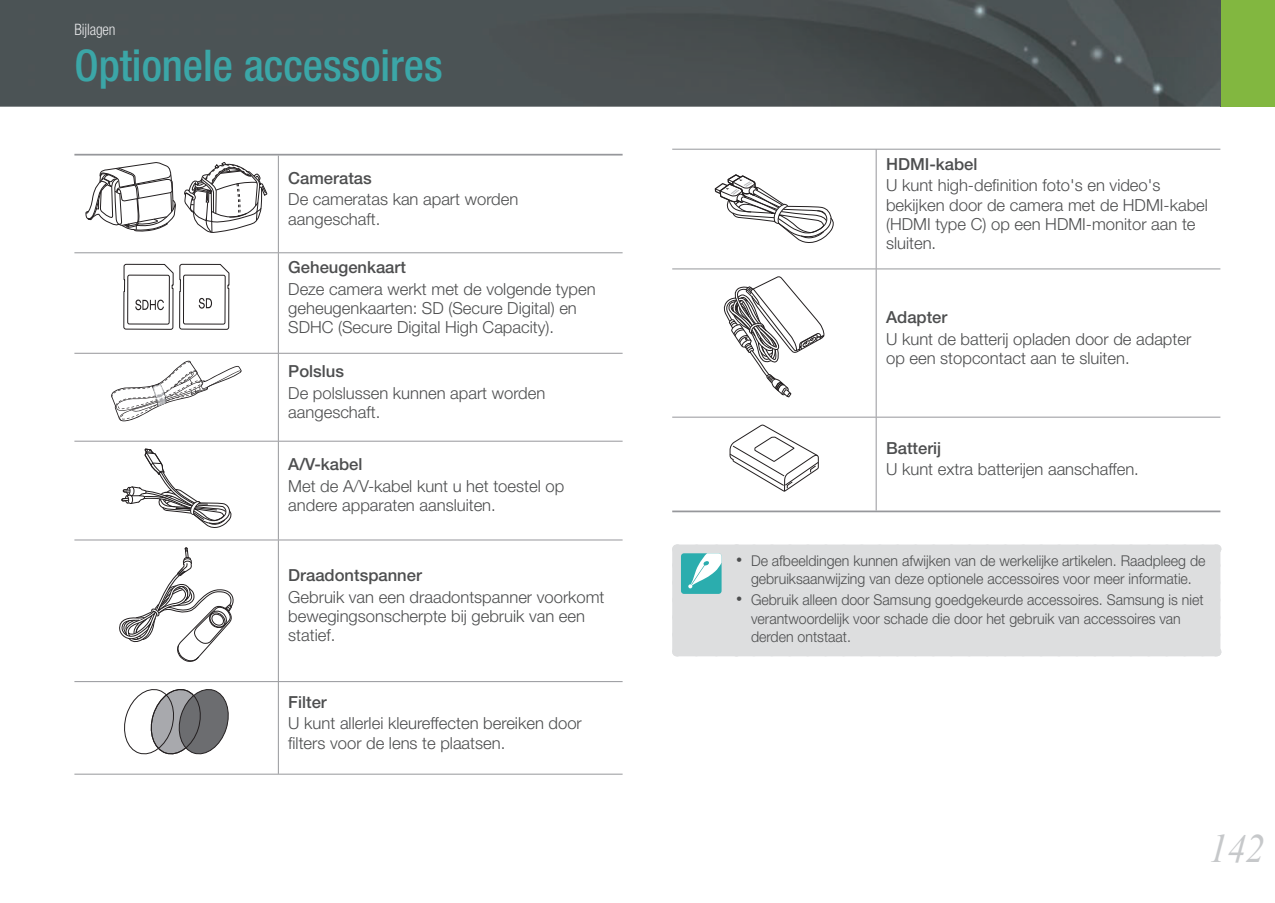
<style>
.page{position:relative;width:1275px;height:903px;background:#fff}
.page>*{position:absolute;margin:0;border:0;box-sizing:border-box;transform-origin:0 0}
.t1{font:500 condensed 43.75px "Helvetica Neue";color:#3ba6a7}
.t2{font:italic 40.25px "Times New Roman";color:#c6c8ca;scale:.95 1}
.t3{font:300 16.62px/19.2px "Helvetica Neue";color:#4d4e4f}
.t4{font:500 16.62px "Helvetica Neue";color:#4d4e4f}
.t5{font:300 condensed 15.75px "Helvetica Neue";letter-spacing:-.01em;color:#e6e7e9;scale:.96 1}
.t6{font:300 14.88px/18.4px "Helvetica Neue";color:#4d4e4f;text-align:center;scale:.95 1}
.s1{font-family:"Arial";font-weight:400;font-size:17.5px}
</style>
<div class="page">
<div style="left:1220px;top:0;width:55px;height:107px;background:#82b740"></div>
<img style="left:0;top:0;width:1221px;height:107px">
<hr style="left:74px;top:154px;width:549px;height:2px;background:#96979b">
<hr style="left:278px;top:156px;width:1px;height:96px;background:#96979b">
<hr style="left:74px;top:252px;width:549px;height:1px;background:#96979b">
<hr style="left:278px;top:253px;width:1px;height:100px;background:#96979b">
<hr style="left:74px;top:353px;width:549px;height:1px;background:#96979b">
<hr style="left:278px;top:354px;width:1px;height:87px;background:#96979b">
<hr style="left:74px;top:441px;width:549px;height:1px;background:#96979b">
<hr style="left:278px;top:441px;width:1px;height:99px;background:#96979b">
<hr style="left:74px;top:540px;width:549px;height:1px;background:#96979b">
<hr style="left:278px;top:540px;width:1px;height:141px;background:#96979b">
<hr style="left:74px;top:681px;width:549px;height:1px;background:#96979b">
<hr style="left:278px;top:682px;width:1px;height:92px;background:#96979b">
<hr style="left:74px;top:774px;width:549px;height:1px;background:#96979b">
<svg style="left:85px;top:153px;width:91px;height:79px"></svg>
<svg style="left:184px;top:162px;width:83px;height:71px"></svg>
<svg style="left:123px;top:263px;width:106px;height:67px"></svg>
<svg style="left:111px;top:361px;width:131px;height:60px"></svg>
<img style="left:151px;top:383px;width:16px;height:24px">
<svg style="left:122px;top:448px;width:110px;height:80px"></svg>
<svg style="left:119px;top:547px;width:115px;height:115px"></svg>
<svg style="left:124px;top:689px;width:105px;height:66px"></svg>
<hr style="left:672px;top:149px;width:548px;height:1px;background:#96979b">
<hr style="left:876px;top:150px;width:1px;height:119px;background:#96979b">
<hr style="left:672px;top:269px;width:548px;height:1px;background:#96979b">
<hr style="left:876px;top:269px;width:1px;height:148px;background:#96979b">
<hr style="left:672px;top:417px;width:548px;height:1px;background:#96979b">
<hr style="left:876px;top:417px;width:1px;height:93px;background:#96979b">
<hr style="left:672px;top:510px;width:548px;height:2px;background:#96979b">
<svg style="left:714px;top:148px;width:120px;height:95px"></svg>
<svg style="left:723px;top:276px;width:101px;height:122px"></svg>
<svg style="left:729px;top:425px;width:90px;height:67px"></svg>
<div style="left:681px;top:553px;width:531px;height:94px;background:#dddedf"></div>
<div style="left:677px;top:544px;width:59px;height:9px;background:#dddedf"></div>
<div style="left:672px;top:549px;width:9px;height:103px;background:#dddedf"></div>
<div style="left:736px;top:544px;width:480px;height:9px;background:#dddedf"></div>
<div style="left:1212px;top:549px;width:8px;height:103px;background:#dddedf"></div>
<div style="left:677px;top:647px;width:59px;height:9px;background:#dddedf"></div>
<div style="left:736px;top:647px;width:480px;height:9px;background:#dddedf"></div>
<svg style="left:672px;top:544px;width:9px;height:5px"></svg>
<div style="left:754px;top:544px;width:466px;height:91px;background:#dddedf"></div>
<div style="left:681px;top:553px;width:41px;height:41px;background:#2badae;border-radius:3px"></div>
<svg style="left:688px;top:544px;width:38px;height:44px"></svg>
<p class="t5" style="left:74px;top:23px;width:44px">Bijlagen</p>
<h1 class="t1" style="left:74px;top:50px;width:370px">Optionele accessoires</h1>
<p class="t4" style="left:288px;top:172px;width:85px">Cameratas</p>
<p class="t3" style="left:288px;top:191px;width:232px">De cameratas kan apart worden aangeschaft.</p>
<p class="t4" style="left:288px;top:261px;width:119px">Geheugenkaart</p>
<p class="t3" style="left:288px;top:281px;width:309px">Deze camera werkt met de volgende typen geheugenkaarten: SD (Secure Digital) en<br>SDHC (Secure Digital High Capacity).</p>
<p class="t4" style="left:288px;top:365px;width:57px">Polslus</p>
<p class="t3" style="left:288px;top:385px;width:259px">De polslussen kunnen apart worden aangeschaft.</p>
<p class="t4" style="left:288px;top:458px;width:76px">A/V-kabel</p>
<p class="t3" style="left:288px;top:478px;width:277px">Met de A/V-kabel kunt u het toestel op andere apparaten aansluiten.</p>
<p class="t4" style="left:288px;top:569px;width:135px">Draadontspanner</p>
<p class="t3" style="left:288px;top:589px;width:318px">Gebruik van een draadontspanner voorkomt bewegingsonscherpte bij gebruik van een statief.</p>
<p class="t4" style="left:288px;top:696px;width:40px">Filter</p>
<p class="t3" style="left:288px;top:715px;width:295px">U kunt allerlei kleureffecten bereiken door filters voor de lens te plaatsen.</p>
<p class="t4" style="left:886px;top:158px;width:93px">HDMI-kabel</p>
<p class="t3" style="left:886px;top:177px;width:323px">U kunt high-definition foto's en video's bekijken door de camera met de HDMI-kabel (HDMI type C) op een HDMI-monitor aan te sluiten.</p>
<p class="t4" style="left:886px;top:311px;width:63px">Adapter</p>
<p class="t3" style="left:886px;top:331px;width:307px">U kunt de batterij opladen door de adapter op een stopcontact aan te sluiten.</p>
<p class="t4" style="left:886px;top:442px;width:57px">Batterij</p>
<p class="t3" style="left:886px;top:461px;width:254px">U kunt extra batterijen aanschaffen.</p>
<p class="t6" style="left:736px;top:553px;width:496px"><span class="s1">•</span> De afbeeldingen kunnen afwijken van de werkelijke artikelen. Raadpleeg de gebruiksaanwijzing van deze optionele accessoires voor meer informatie.</p>
<p class="t6" style="left:751px;top:592px;width:478px;text-align:left;text-indent:-15px"><span class="s1">•</span> Gebruik alleen door Samsung goedgekeurde accessoires. Samsung is niet verantwoordelijk voor schade die door het gebruik van accessoires van derden ontstaat.</p>
<h2 class="t2" style="left:1209px;top:826px;width:60px">142</h2>
</div>
